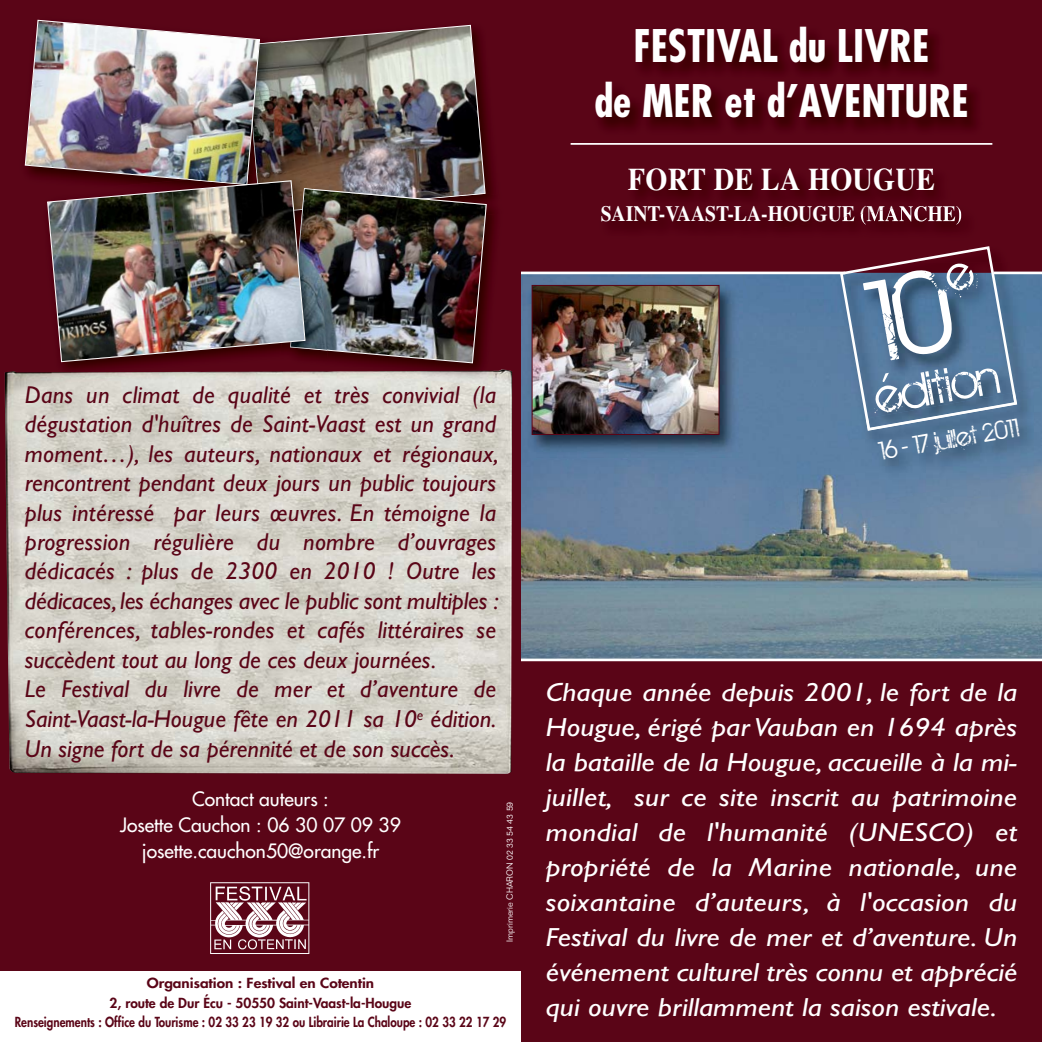
<style>
.page{position:relative;width:1042px;height:1042px;background:#5a0517}
.page>*{position:absolute;margin:0;border:0;box-sizing:border-box;transform-origin:0 0}
.t1{font:52.5px "BIRTHOFAHERO";color:#fff}
.t2{font:700 condensed 43.75px/55.5px "Futura";color:#fff;text-align:center}
.t3{font:700 31.5px "Times";letter-spacing:.01em;color:#fff;scale:.9 1}
.t4{font:28px "BIRTHOFAHERO";color:#fff}
.t5{font:italic 26.25px/35px "Gill Sans";color:#fff;text-align:justify;scale:1.15 1}
.t6{font:italic 24.5px/29.6px "Gill Sans";letter-spacing:.01em;color:#5a0517}
.t7{font:700 21.88px "Times";color:#fff;scale:.9 1}
.t8{font:19.25px/26.2px "Futura";color:#fff;text-align:center}
.t9{font:800 13.47px/19.6px "Futura";color:#5a0517;text-align:center;scale:1.13 1}
.t10{font:300 8.75px "Folio";color:#fff}
</style>
<div class="page">
<img style="left:521px;top:274px;width:521px;height:384px">
<img style="left:600px;top:34px;width:393px;height:195px">
<img style="left:628px;top:168px;width:266px;height:1px">
<hr style="left:570px;top:143px;width:422px;height:2px;background:#fff">
<img style="left:742px;top:271px;width:300px;height:246px">
<img style="left:737px;top:180px;width:256px;height:51px">
<hr style="left:521px;top:272px;width:324px;height:2px;background:#fff">
<hr style="left:521px;top:658px;width:521px;height:3px;background:#fff">
<hr style="left:993px;top:272px;width:49px;height:2px;background:#fff">
<img style="left:5px;top:370px;width:508px;height:404px">
<img style="left:282px;top:24px;width:204px;height:164px">
<div style="left:0;top:971px;width:521px;height:71px;background:#fff"></div>
<img style="left:210px;top:882px;width:100px;height:72px">
<img style="left:523px;top:277px;width:219px;height:180px">
<img style="left:534px;top:287px;width:183px;height:146px">
<div style="left:532px;top:285px;width:187px;height:150px;border:1px solid #5a0517"></div>
<img style="left:860px;top:504px;width:182px;height:15px">
<img style="left:845px;top:386px;width:197px;height:118px">
<img style="left:291px;top:231px;width:216px;height:140px">
<img style="left:327px;top:371px;width:166px;height:15px">
<img style="left:313px;top:178px;width:168px;height:10px">
<img style="left:260px;top:38px;width:22px;height:131px">
<img style="left:260px;top:42px;width:21px;height:127px">
<img style="left:24px;top:19px;width:236px;height:161px">
<img style="left:36px;top:363px;width:255px;height:9px">
<img style="left:52px;top:372px;width:149px;height:13px">
<img style="left:260px;top:169px;width:52px;height:11px">
<img style="left:290px;top:188px;width:197px;height:176px">
<img style="left:293px;top:177px;width:20px;height:11px">
<img style="left:306px;top:189px;width:21px;height:161px">
<img style="left:248px;top:174px;width:8px;height:6px">
<img style="left:257px;top:172px;width:13px;height:8px">
<img style="left:187px;top:174px;width:61px;height:6px">
<img style="left:192px;top:174px;width:55px;height:6px">
<img style="left:47px;top:180px;width:259px;height:183px">
<svg style="left:838px;top:246px;width:180px;height:186px;background:#576988"></svg>
<h2 class="t2" style="left:594px;top:22px;width:376px">FESTIVAL du LIVRE<br>de MER et d’AVENTURE</h2>
<p class="t3" style="left:628px;top:168px;width:343px">FORT DE LA HOUGUE</p>
<p class="t7" style="left:601px;top:206px;width:403px">SAINT-VAAST-LA-HOUGUE (MANCHE)</p>
<p class="t6" style="left:25px;top:383px;width:473px">Dans un climat de qualité et très convivial (la</p>
<p class="t6" style="left:25px;top:412px;width:475px">dégustation d'huîtres de Saint-Vaast est un grand moment…), les auteurs, nationaux et régionaux, rencontrent pendant deux jours un public toujours plus intéressé par leurs œuvres. En témoigne la progression régulière du nombre d’ouvrages dédicacés : plus de 2300 en 2010 ! Outre les dédicaces, les échanges avec le public sont multiples : conférences, tables-rondes et cafés littéraires se succèdent tout au long de ces deux journées.<br>Le Festival du livre de mer et d’aventure de Saint-Vaast-la-Hougue fête en 2011 sa 10<sup>e</sup> édition.<br>Un signe fort de sa pérennité et de son succès.</p>
<p class="t8" style="left:120px;top:787px;width:282px">Contact auteurs :<br>Josette Cauchon : 06 30 07 09 39 josette.cauchon50@orange.fr</p>
<p class="t10" style="left:506px;top:941px;width:141px;rotate:-90deg">Imprimerie CHARON 02 33 54 43 59</p>
<p class="t9" style="left:15px;top:974px;width:436px">Organisation : Festival en Cotentin<br>2, route de Dur Écu - 50550 Saint-Vaast-la-Hougue<br>Renseignements : Office du Tourisme : 02 33 23 19 32 ou Librairie La Chaloupe : 02 33 22 17 29</p>
<h1 class="t1" style="left:869px;top:366px;width:127px;rotate:-10deg">édition</h1>
<p class="t4" style="left:876px;top:435px;width:143px;rotate:-10deg">16 - 17 juillet 2011</p>
<p class="t5" style="left:546px;top:677px;width:411px">Chaque année depuis 2001, le fort de la Hougue, érigé par Vauban en 1694 après la bataille de la Hougue, accueille à la mi&shy;juillet, sur ce site inscrit au patrimoine mondial de l'humanité (UNESCO) et propriété de la Marine nationale, une soixantaine d’auteurs, à l'occasion du Festival du livre de mer et d’aventure. Un événement culturel très connu et apprécié qui ouvre brillamment la saison estivale.</p>
</div>
